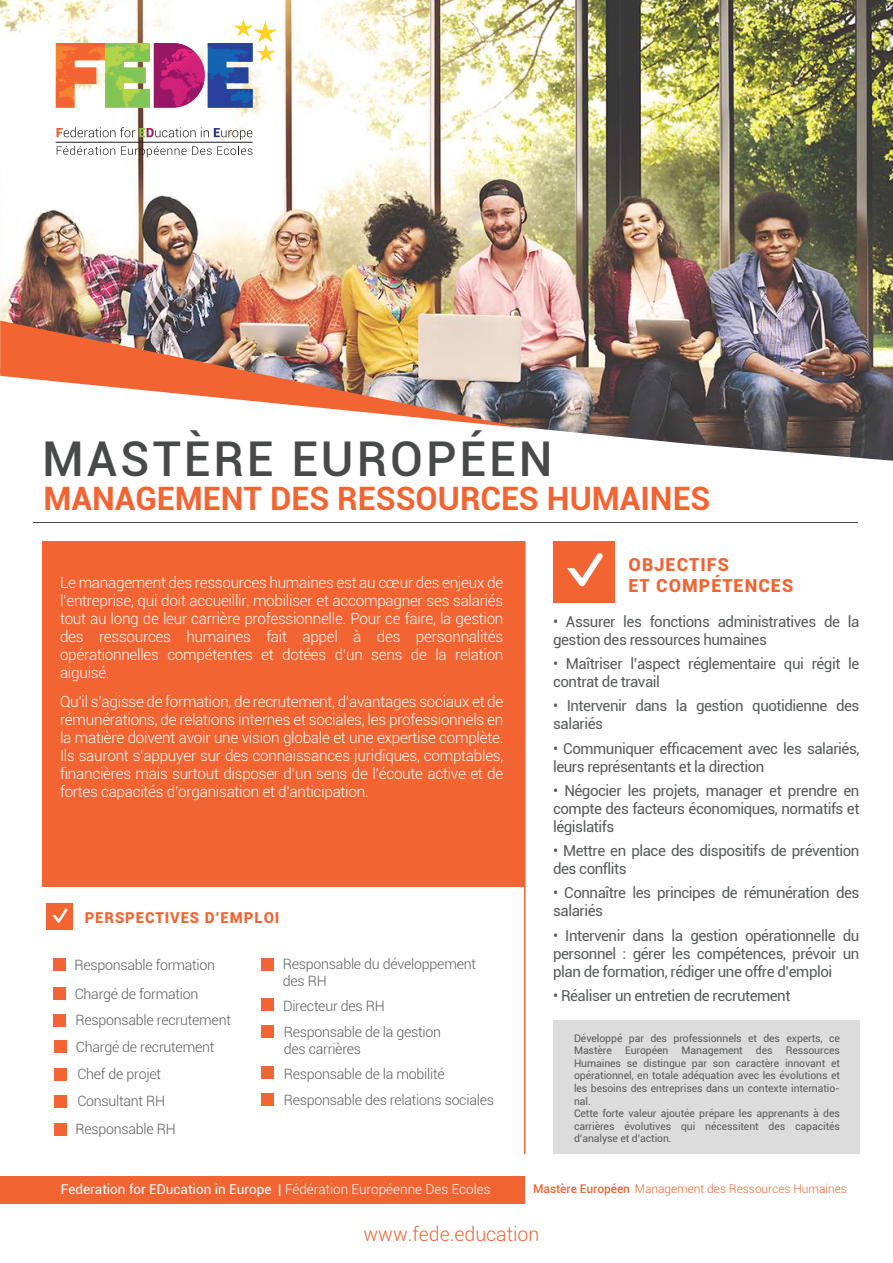
<style>
.page{position:relative;width:893px;height:1263px;background:#fff}
.page>*{position:absolute;margin:0;border:0;box-sizing:border-box;transform-origin:0 0}
.t1{font:500 48px "Roboto";letter-spacing:.06em;color:#484a4a}
.t2{font:700 32.25px "Roboto";color:#f26432}
.t3{font:300 19.5px "Roboto";color:#f26432}
.t4{font:900 17.85px/21.5px "Roboto";letter-spacing:.06em;color:#f26432}
.t5{font:300 15.3px/18px "Roboto";letter-spacing:-.02em;color:#fff;text-align:justify}
.t6{font:15.15px/18.1px "Roboto";letter-spacing:-.03em;color:#585c59}
.t7{font:900 15px "Roboto";letter-spacing:.06em;color:#f26432}
.t8{font:300 14.25px/27.6px "Roboto";letter-spacing:-.02em;color:#585c59}
.t9{font:13.5px "Roboto";color:#fff}
.t10{font:300 12px "Roboto";letter-spacing:-.005em;color:#f26432}
.t11{font:10.5px/12.6px "Roboto";letter-spacing:-.01em;color:#585c59}
.s1{font-weight:300}
.s2{font-weight:500}
</style>
<div class="page">
<img style="left:0;top:0;width:893px;height:461px">
<div style="left:42px;top:542px;width:483px;height:345px;background:#f26432"></div>
<hr style="left:33px;top:522px;width:825px;height:1px;background:#484a4a">
<div style="left:553px;top:542px;width:62px;height:61px;background:#f26432"></div>
<svg style="left:567px;top:553px;width:36px;height:33px"></svg>
<img style="left:0;top:321px;width:525px;height:107px">
<svg style="left:56px;top:19px;width:221px;height:89px"></svg>
<svg style="left:57px;top:127px;width:195px;height:13px"></svg>
<svg style="left:57px;top:146px;width:58px;height:9px"></svg>
<svg style="left:121px;top:146px;width:131px;height:11px"></svg>
<hr style="left:56px;top:142px;width:197px;height:1px;background:#211d1e">
<div style="left:0;top:1176px;width:525px;height:27px;background:#f26432"></div>
<hr style="left:524px;top:542px;width:2px;height:612px;background:#f26432">
<div style="left:46px;top:903px;width:27px;height:26px;background:#f26432"></div>
<svg style="left:52px;top:908px;width:16px;height:15px"></svg>
<div style="left:53px;top:957px;width:13px;height:13px;background:#f26432"></div>
<div style="left:53px;top:987px;width:13px;height:13px;background:#f26432"></div>
<div style="left:261px;top:998px;width:13px;height:13px;background:#f26432"></div>
<div style="left:261px;top:1025px;width:13px;height:13px;background:#f26432"></div>
<div style="left:261px;top:1066px;width:13px;height:13px;background:#f26432"></div>
<div style="left:261px;top:1093px;width:13px;height:13px;background:#f26432"></div>
<div style="left:53px;top:1013px;width:13px;height:13px;background:#f26432"></div>
<div style="left:261px;top:958px;width:13px;height:13px;background:#f26432"></div>
<div style="left:54px;top:1040px;width:13px;height:13px;background:#f26432"></div>
<div style="left:54px;top:1067px;width:13px;height:13px;background:#f26432"></div>
<div style="left:54px;top:1095px;width:13px;height:13px;background:#f26432"></div>
<div style="left:54px;top:1123px;width:13px;height:13px;background:#f26432"></div>
<div style="left:553px;top:1020px;width:306px;height:134px;background:#dcdcdc"></div>
<h1 class="t1" style="left:42px;top:425px;width:512px">MASTÈRE EUROPÉEN</h1>
<h2 class="t2" style="left:44px;top:476px;width:668px">MANAGEMENT DES RESSOURCES HUMAINES</h2>
<p class="t4" style="left:628px;top:553px;width:166px">OBJECTIFS<br>ET COMPÉTENCES</p>
<p class="t5" style="left:60px;top:573px;width:445px">Le management des ressources humaines est au cœur des enjeux de l’entreprise, qui doit accueillir, mobiliser et accompagner ses salariés tout au long de leur carrière professionnelle. Pour ce faire, la gestion des ressources humaines fait appel à des personnalités opérationnelles compétentes et dotées d’un sens de la relation aiguisé.</p>
<p class="t5" style="left:60px;top:692px;width:445px">Qu’il s’agisse de formation, de recrutement, d’avantages sociaux et de rémunérations, de relations internes et sociales, les professionnels en la matière doivent avoir une vision globale et une expertise complète.<br>Ils sauront s’appuyer sur des connaissances juridiques, comptables, financières mais surtout disposer d’un sens de l’écoute active et de fortes capacités d’organisation et d’anticipation.</p>
<p class="t6" style="left:553px;top:612px;width:308px">• Assurer les fonctions administratives de la gestion des ressources humaines</p>
<p class="t6" style="left:553px;top:654px;width:308px">• Maîtriser l’aspect réglementaire qui régit le contrat de travail</p>
<p class="t6" style="left:553px;top:696px;width:308px">• Intervenir dans la gestion quotidienne des salariés</p>
<p class="t6" style="left:553px;top:738px;width:308px">• Communiquer efficacement avec les salariés, leurs représentants et la direction</p>
<p class="t6" style="left:553px;top:781px;width:308px;text-align:justify">• Négocier les projets, manager et prendre en compte des facteurs économiques, normatifs et législatifs</p>
<p class="t6" style="left:553px;top:841px;width:308px">• Mettre en place des dispositifs de prévention des conflits</p>
<p class="t6" style="left:553px;top:883px;width:308px">• Connaître les principes de rémunération des salariés</p>
<p class="t6" style="left:553px;top:925px;width:308px;text-align:justify">• Intervenir dans la gestion opérationnelle du personnel : gérer les compétences, prévoir un plan de formation, rédiger une offre d’emploi</p>
<p class="t6" style="left:553px;top:986px;width:239px">• Réaliser un entretien de recrutement</p>
<p class="t7" style="left:85px;top:907px;width:196px">PERSPECTIVES D’EMPLOI</p>
<p class="t8" style="left:74px;top:950px;width:142px;line-height:29.1px">Responsable formation<br>Chargé de formation</p>
<p class="t8" style="left:283px;top:955px;width:195px;line-height:17.1px">Responsable du développement des RH</p>
<p class="t8" style="left:283px;top:992px;width:160px;line-height:26.5px">Directeur des RH<br>Responsable de la gestion</p>
<p class="t8" style="left:284px;top:1036px;width:162px;line-height:24.5px">des carrières<br>Responsable de la mobilité</p>
<p class="t8" style="left:284px;top:1086px;width:212px">Responsable des relations sociales</p>
<p class="t8" style="left:75px;top:1005px;width:157px">Responsable recrutement</p>
<p class="t8" style="left:75px;top:1032px;width:140px">Chargé de recrutement<br>Chef de projet<br>Consultant RH<br>Responsable RH</p>
<p class="t11" style="left:574px;top:1031px;width:267px">Développé par des professionnels et des experts, ce<br>Mastère</p>
<p class="t11" style="left:625px;top:1044px;width:45px">Européen</p>
<p class="t11" style="left:682px;top:1044px;width:63px">Management</p>
<p class="t11" style="left:756px;top:1044px;width:18px">des</p>
<p class="t11" style="left:574px;top:1044px;width:267px;text-indent:212px">Ressources Humaines se distingue par son caractère innovant et opérationnel, en totale adéquation avec les évolutions et les besoins des entreprises dans un contexte internatio&shy;nal.<br>Cette forte valeur ajoutée prépare les apprenants à des carrières évolutives qui nécessitent des capacités d’analyse et d’action.</p>
<p class="t9" style="left:61px;top:1179px;width:431px">Federation for EDucation in Europe | <span class="s1">Fédération Européenne Des Ecoles</span></p>
<p class="t10" style="left:533px;top:1181px;width:315px"><span class="s2">Mastère Européen</span> Management des Ressources Humaines</p>
<p class="t3" style="left:364px;top:1220px;width:177px">www.fede.education</p>
</div>
